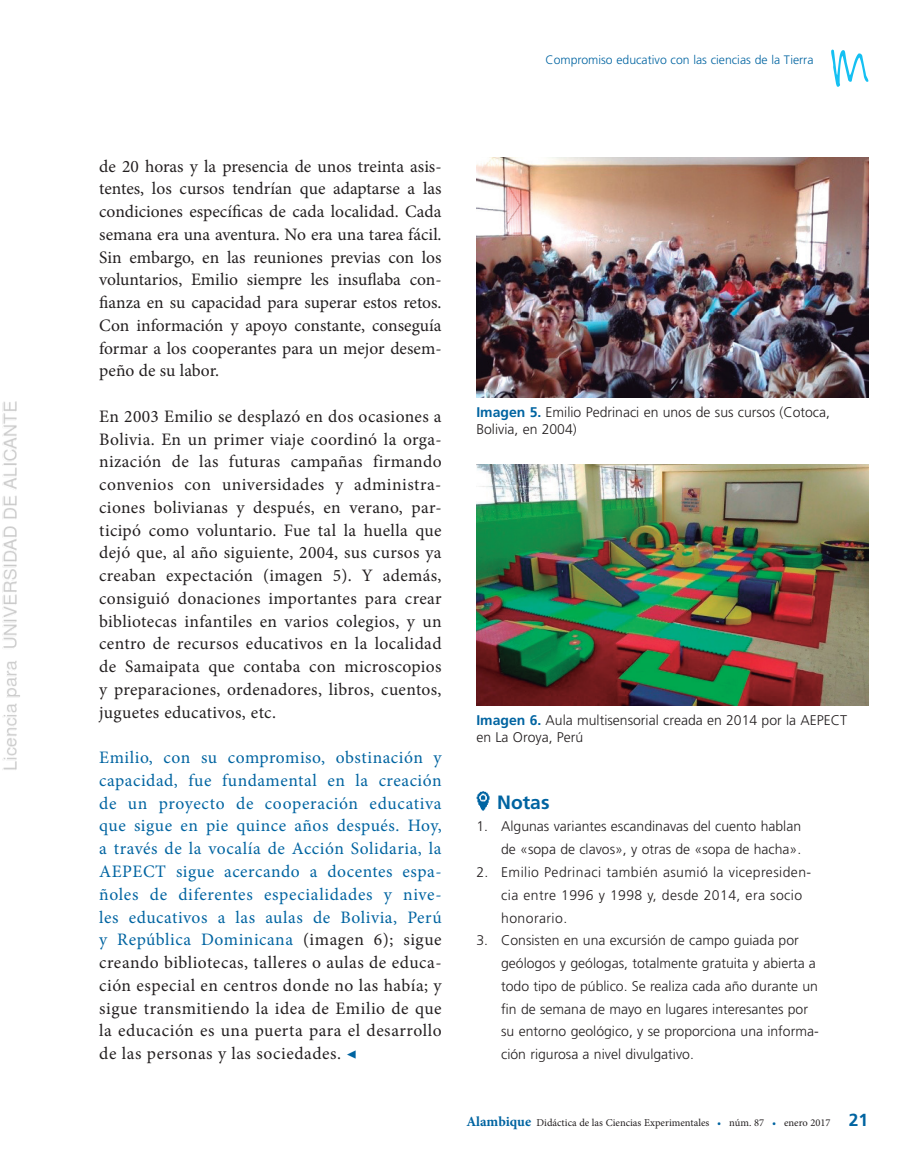
<style>
.page{position:relative;width:918px;height:1166px;background:#fff}
.page>*{position:absolute;margin:0;border:0;box-sizing:border-box;transform-origin:0 0}
.t1{font:700 19.25px "Frutiger LT Std";color:#0064a1}
.t2{font:17.5px/22.8px "Minion Pro";letter-spacing:.01em;color:#231f20;text-align:justify}
.t3{font:17.5px/22.8px "Minion Pro";letter-spacing:.03em;color:#0064a1;text-align:justify}
.t4{font:300 14px/22.8px "Frutiger LT Std";color:#231f20}
.t5{font:300 14px/22.8px "Frutiger LT Std";letter-spacing:.03em;color:#231f20}
.t6{font:300 12.25px "Frutiger LT Std";color:#0064a1}
.t7{font:10.5px "Minion Pro";color:#231f20}
.s1{color:#231f20}
.s2{font-weight:700;color:#0064a1}
.s3{font-weight:700;font-size:14px;color:#0064a1}
.s4{color:#0064a1}
.s5{font-family:"Frutiger LT Std";font-weight:700;font-size:17.5px;color:#0064a1}
</style>
<div class="page">
<img style="left:2px;top:49px;width:867px;height:762px">
<p class="t6" style="left:545px;top:53px;width:269px">Compromiso educativo con las ciencias de la Tierra</p>
<p class="t2" style="left:99px;top:155px;width:344px">de 20 horas y la presencia de unos treinta asis&shy;tentes, los cursos tendrían que adaptarse a las condiciones específicas de cada localidad. Cada semana era una aventura. No era una tarea fácil.<br>Sin embargo, en las reuniones previas con los voluntarios, Emilio siempre les insuflaba con&shy;fianza en su capacidad para superar estos retos.<br>Con información y apoyo constante, conseguía formar a los cooperantes para un mejor desem&shy;peño de su labor.</p>
<p class="t2" style="left:99px;top:405px;width:344px">En 2003 Emilio se desplazó en dos ocasiones a Bolivia. En un primer viaje coordinó la orga&shy;nización de las futuras campañas firmando convenios con universidades y administra&shy;ciones bolivianas y después, en verano, par&shy;ticipó como voluntario. Fue tal la huella que dejó que, al año siguiente, 2004, sus cursos ya creaban expectación (imagen 5). Y además, consiguió donaciones importantes para crear bibliotecas infantiles en varios colegios, y un centro de recursos educativos en la localidad de Samaipata que contaba con microscopios y preparaciones, ordenadores, libros, cuentos, juguetes educativos, etc.</p>
<p class="t3" style="left:99px;top:746px;width:344px">Emilio, con su compromiso, obstinación y capacidad, fue fundamental en la creación de un proyecto de cooperación educativa que sigue en pie quince años después. Hoy, a través de la vocalía de Acción Solidaria, la AEPECT sigue acercando a docentes espa&shy;ñoles de diferentes especialidades y nive&shy;les educativos a las aulas de Bolivia, Perú y República Dominicana <span class="s1">(imagen 6); sigue creando bibliotecas, talleres o aulas de educa&shy;ción especial en centros donde no las había; y sigue transmitiendo la idea de Emilio de que la educación es una puerta para el desarrollo de las personas y las sociedades.</span> ◀</p>
<p class="t4" style="left:476px;top:404px;width:355px;line-height:16.8px"><span class="s2">Imagen 5.</span> Emilio Pedrinaci en unos de sus cursos (Cotoca,<br>Bolivia, en 2004)</p>
<p class="t4" style="left:476px;top:712px;width:372px;line-height:16.8px"><span class="s2">Imagen 6.</span> Aula multisensorial creada en 2014 por la AEPECT en La Oroya, Perú</p>
<p class="t1" style="left:497px;top:791px;width:54px">Notas</p>
<p class="t4" style="left:476px;top:815px;width:326px;text-align:right">1. Algunas variantes escandinavas del cuento hablan de «sopa de clavos», y otras de «sopa de hacha».</p>
<p class="t5" style="left:501px;top:861px;width:312px;text-indent:-25px">2. Emilio Pedrinaci también asumió la vicepresiden&shy;cia entre 1996 y 1998 y, desde 2014, era socio honorario.</p>
<p class="t4" style="left:501px;top:929px;width:319px;text-indent:-25px">3. Consisten en una excursión de campo guiada por geólogos y geólogas, totalmente gratuita y abierta a todo tipo de público. Se realiza cada año durante un fin de semana de mayo en lugares interesantes por su entorno geológico, y se proporciona una informa&shy;ción rigurosa a nivel divulgativo.</p>
<p class="t7" style="left:466px;top:1116px;width:403px"><span class="s3">Alambique</span> Didáctica de las Ciencias Experimentales <span class="s4">•</span> núm. 87 <span class="s4">•</span> enero 2017 <span class="s5">21</span></p>
</div>
